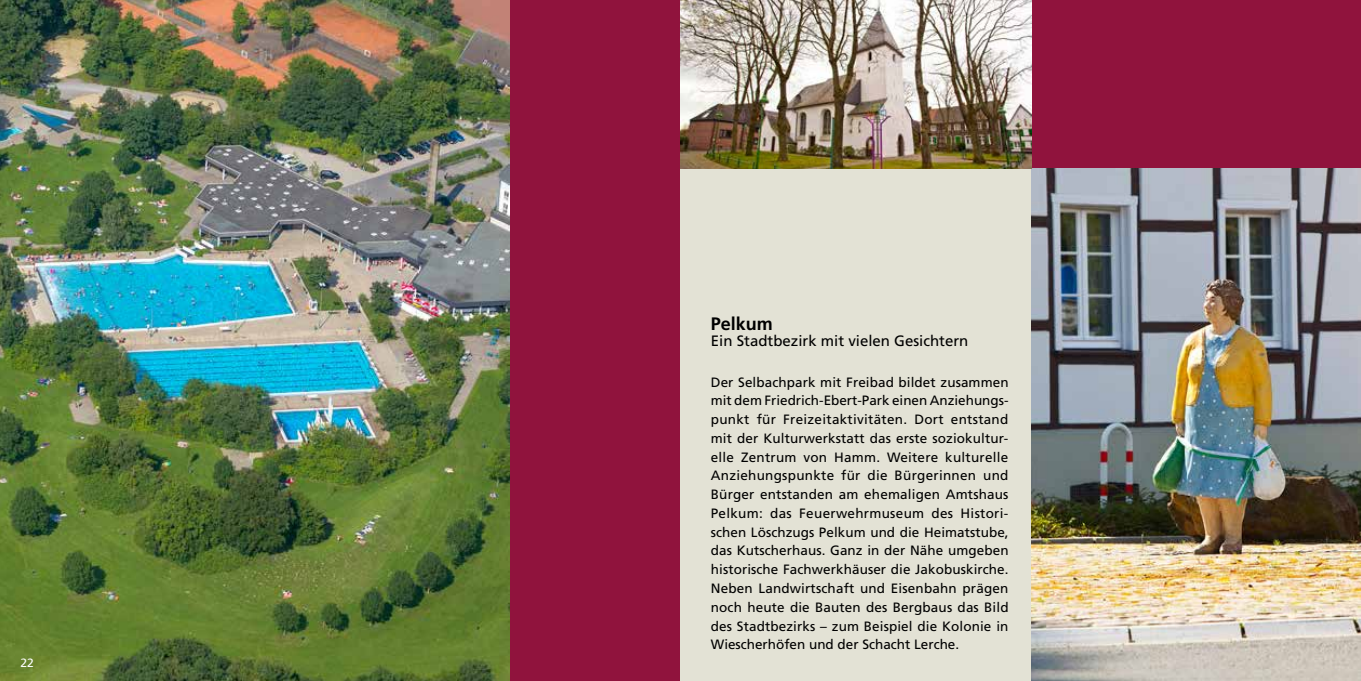
<style>
.page{position:relative;width:1361px;height:681px;background:#fff}
.page>*{position:absolute;margin:0;border:0;box-sizing:border-box;transform-origin:0 0}
.t1{font:700 18px "Frutiger";color:#000}
.t2{font:15px "Frutiger";color:#000}
.t3{font:13.5px/18.8px "Frutiger";color:#000;text-align:justify}
.t4{font:12px "Frutiger";color:#fff}
</style>
<div class="page">
<div style="left:509px;top:0;width:172px;height:680px;background:#90133d"></div>
<div style="left:681px;top:0;width:680px;height:680px;background:#e3e2d5"></div>
<div style="left:681px;top:0;width:680px;height:169px;background:#90133d"></div>
<img style="left:0;top:0;width:509px;height:680px">
<img style="left:1031px;top:169px;width:330px;height:511px">
<img style="left:681px;top:0;width:350px;height:169px">
<p class="t4" style="left:21px;top:655px;width:15px">22</p>
<h1 class="t1" style="left:711px;top:312px;width:64px">Pelkum</h1>
<p class="t2" style="left:711px;top:332px;width:259px">Ein Stadtbezirk mit vielen Gesichtern</p>
<p class="t3" style="left:711px;top:372px;width:299px">Der Selbachpark mit Freibad bildet zusammen mit dem Friedrich-Ebert-Park einen Anziehungs&shy;punkt für Freizeitaktivitäten. Dort entstand mit der Kulturwerkstatt das erste soziokultur&shy;elle Zentrum von Hamm. Weitere kulturelle Anziehungspunkte für die Bürgerinnen und Bürger entstanden am ehemaligen Amtshaus Pelkum: das Feuerwehrmuseum des Histori&shy;schen Löschzugs Pelkum und die Heimatstube, das Kutscherhaus. Ganz in der Nähe umgeben historische Fachwerkhäuser die Jakobuskirche.<br>Neben Landwirtschaft und Eisenbahn prägen noch heute die Bauten des Bergbaus das Bild des Stadtbezirks – zum Beispiel die Kolonie in Wiescherhöfen und der Schacht Lerche.</p>
</div>
